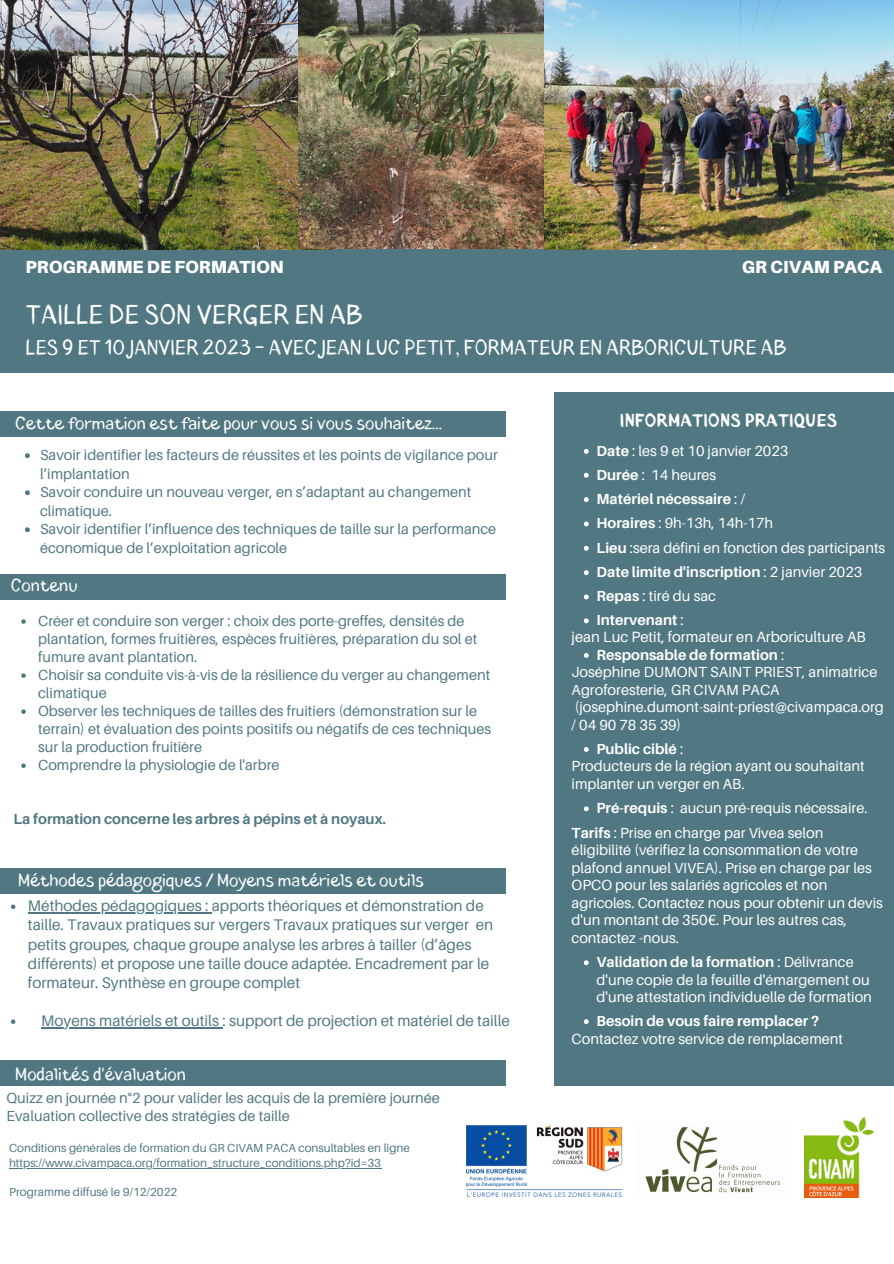
<style>
.page{position:relative;width:894px;height:1264px;background:#fff}
.page>*{position:absolute;margin:0;border:0;box-sizing:border-box;transform-origin:0 0}
.t1{font:26.4px "Blushes";color:#fff}
.t2{font:20.4px "Blushes";color:#fff}
.t3{font:17.55px "Blushes";color:#fff}
.t4{font:900 17.55px "Aileron";color:#fff}
.t5{font:700 17.55px "Blushes";color:#fff}
.t6{font:15.3px/19.2px "Aileron";color:#517882}
.t7{font:14.85px "Aileron";color:#fff}
.t8{font:14.55px/18px "Aileron";color:#517882}
.t9{font:14.55px/17.5px "Aileron";color:#fff}
.t10{font:700 14.55px "Aileron";color:#fff}
.t11{font:700 14.55px "Aileron";color:#517882}
.t12{font:11.7px/14.5px "Aileron";color:#517882}
.s1{font-weight:700}
.s2{font-weight:400}
</style>
<div class="page">
<img style="left:645px;top:1127px;width:136px;height:66px">
<img style="left:804px;top:1117px;width:69px;height:80px">
<div style="left:0;top:180px;width:893px;height:193px;background:#517882"></div>
<div style="left:0;top:412px;width:505px;height:25px;background:#517882"></div>
<div style="left:554px;top:392px;width:339px;height:694px;background:#517882"></div>
<div style="left:0;top:574px;width:505px;height:25px;background:#517882"></div>
<div style="left:0;top:868px;width:505px;height:26px;background:#517882"></div>
<div style="left:0;top:1060px;width:505px;height:26px;background:#517882"></div>
<hr style="left:9px;top:1167px;width:372px;height:1px;background:#517882">
<img style="left:466px;top:1125px;width:156px;height:71px">
<img style="left:0;top:0;width:299px;height:249px">
<img style="left:299px;top:0;width:594px;height:249px">
<svg style="left:25px;top:453px;width:5px;height:5px"></svg>
<svg style="left:25px;top:490px;width:5px;height:5px"></svg>
<svg style="left:25px;top:527px;width:5px;height:5px"></svg>
<svg style="left:21px;top:619px;width:5px;height:5px"></svg>
<svg style="left:21px;top:673px;width:5px;height:5px"></svg>
<svg style="left:21px;top:709px;width:5px;height:5px"></svg>
<svg style="left:21px;top:763px;width:5px;height:5px"></svg>
<svg style="left:11px;top:904px;width:4px;height:5px"></svg>
<hr style="left:28px;top:912px;width:184px;height:1px;background:#517882">
<svg style="left:11px;top:1019px;width:4px;height:4px"></svg>
<hr style="left:41px;top:1027px;width:181px;height:1px;background:#517882">
<svg style="left:583px;top:449px;width:5px;height:5px"></svg>
<svg style="left:583px;top:473px;width:5px;height:4px"></svg>
<svg style="left:583px;top:497px;width:5px;height:5px"></svg>
<svg style="left:583px;top:521px;width:5px;height:5px"></svg>
<svg style="left:583px;top:546px;width:5px;height:4px"></svg>
<svg style="left:583px;top:570px;width:5px;height:5px"></svg>
<svg style="left:583px;top:594px;width:5px;height:5px"></svg>
<svg style="left:583px;top:618px;width:5px;height:5px"></svg>
<svg style="left:583px;top:653px;width:5px;height:5px"></svg>
<svg style="left:583px;top:747px;width:5px;height:4px"></svg>
<svg style="left:583px;top:806px;width:5px;height:5px"></svg>
<svg style="left:583px;top:960px;width:5px;height:5px"></svg>
<svg style="left:583px;top:1019px;width:5px;height:5px"></svg>
<p class="t4" style="left:25px;top:256px;width:260px">PROGRAMME DE FORMATION</p>
<p class="t4" style="left:741px;top:256px;width:142px">GR CIVAM PACA</p>
<p class="t1" style="left:25px;top:296px;width:338px">TAILLE DE SON VERGER EN AB</p>
<p class="t2" style="left:25px;top:333px;width:762px">LES 9 ET 10 JANVIER 2023 - AVEC JEAN LUC PETIT, FORMATEUR EN ARBORICULTURE AB</p>
<p class="t3" style="left:15px;top:411px;width:428px">Cette formation est faite pour vous si vous souhaitez...</p>
<p class="t8" style="left:40px;top:445px;width:459px;line-height:18.5px">Savoir identifier les facteurs de réussites et les points de vigilance pour l’implantation</p>
<p class="t8" style="left:40px;top:482px;width:433px;line-height:18.5px">Savoir conduire un nouveau verger, en s’adaptant au changement climatique.</p>
<p class="t8" style="left:40px;top:519px;width:457px;line-height:18.5px">Savoir identifier l’influence des techniques de taille sur la performance économique de l’exploitation agricole</p>
<p class="t3" style="left:11px;top:573px;width:68px">Contenu</p>
<p class="t8" style="left:38px;top:611px;width:440px">Créer et conduire son verger : choix des porte-greffes, densités de plantation, formes fruitières, espèces fruitières, préparation du sol et fumure avant plantation.</p>
<p class="t8" style="left:38px;top:665px;width:453px">Choisir sa conduite vis-à-vis de la résilience du verger au changement climatique</p>
<p class="t8" style="left:38px;top:701px;width:454px">Observer les techniques de tailles des fruitiers (démonstration sur le terrain) et évaluation des points positifs ou négatifs de ces techniques sur la production fruitière</p>
<p class="t8" style="left:38px;top:756px;width:243px">Comprendre la physiologie de l'arbre</p>
<p class="t11" style="left:13px;top:810px;width:374px">La formation concerne les arbres à pépins et à noyaux.</p>
<p class="t3" style="left:18px;top:867px;width:407px">Méthodes pédagogiques / Moyens matériels et outils</p>
<p class="t6" style="left:28px;top:896px;width:466px">Méthodes pédagogiques : apports théoriques et démonstration de taille. Travaux pratiques sur vergers Travaux pratiques sur verger en petits groupes, chaque groupe analyse les arbres à tailler (d’âges différents) et propose une taille douce adaptée. Encadrement par le formateur. Synthèse en groupe complet</p>
<p class="t6" style="left:41px;top:1010px;width:470px">Moyens matériels et outils : support de projection et matériel de taille</p>
<p class="t3" style="left:15px;top:1062px;width:172px">Modalités d'évaluation</p>
<p class="t8" style="left:7px;top:1088px;width:435px;line-height:18.5px">Quizz en journée n°2 pour valider les acquis de la première journée<br>Evaluation collective des stratégies de taille</p>
<p class="t12" style="left:9px;top:1140px;width:402px">Conditions générales de formation du GR CIVAM PACA consultables en ligne https://www.civampaca.org/formation_structure_conditions.php?id=33</p>
<p class="t12" style="left:9px;top:1184px;width:170px">Programme diffusé le 9/12/2022</p>
<p class="t5" style="left:619px;top:408px;width:219px">INFORMATIONS PRATIQUES</p>
<p class="t9" style="left:596px;top:441px;width:193px"><span class="s1">Date</span> : les 9 et 10 janvier 2023</p>
<p class="t9" style="left:596px;top:465px;width:121px"><span class="s1">Durée</span> : 14 heures</p>
<p class="t10" style="left:596px;top:490px;width:150px">Matériel nécessaire <span class="s2">: /</span></p>
<p class="t9" style="left:596px;top:514px;width:178px"><span class="s1">Horaires</span> : 9h-13h, 14h-17h</p>
<p class="t9" style="left:596px;top:538px;width:290px"><span class="s1">Lieu</span> :sera défini en fonction des participants</p>
<p class="t10" style="left:596px;top:563px;width:267px">Date limite d'inscription <span class="s2">: 2 janvier 2023</span></p>
<p class="t9" style="left:596px;top:587px;width:121px"><span class="s1">Repas</span> : tiré du sac</p>
<p class="t10" style="left:596px;top:611px;width:89px">Intervenant <span class="s2">:</span></p>
<p class="t10" style="left:596px;top:645px;width:189px">Responsable de formation <span class="s2">:</span></p>
<p class="t7" style="left:571px;top:628px;width:295px">jean Luc Petit, formateur en Arboriculture AB</p>
<p class="t9" style="left:571px;top:663px;width:314px">Joséphine DUMONT SAINT PRIEST, animatrice Agroforesterie, GR CIVAM PACA (josephine.dumont-saint-priest@civampaca.org / 04 90 78 35 39)</p>
<p class="t9" style="left:571px;top:757px;width:294px">Producteurs de la région ayant ou souhaitant implanter un verger en AB.</p>
<p class="t9" style="left:571px;top:823px;width:313px"><span class="s1">Tarifs</span> : Prise en charge par Vivea selon éligibilité (vérifiez la consommation de votre plafond annuel VIVEA). Prise en charge par les OPCO pour les salariés agricoles et non agricoles. Contactez nous pour obtenir un devis d'un montant de 350€. Pour les autres cas, contactez -nous.</p>
<p class="t10" style="left:596px;top:739px;width:88px">Public ciblé <span class="s2">:</span></p>
<p class="t9" style="left:596px;top:799px;width:272px"><span class="s1">Pré-requis</span> : aucun pré-requis nécessaire.</p>
<p class="t9" style="left:596px;top:952px;width:277px"><span class="s1">Validation de la formation</span> : Délivrance d'une copie de la feuille d'émargement ou d'une attestation individuelle de formation</p>
<p class="t10" style="left:596px;top:1011px;width:224px">Besoin de vous faire remplacer ?</p>
<p class="t9" style="left:571px;top:1029px;width:273px">Contactez votre service de remplacement</p>
</div>
